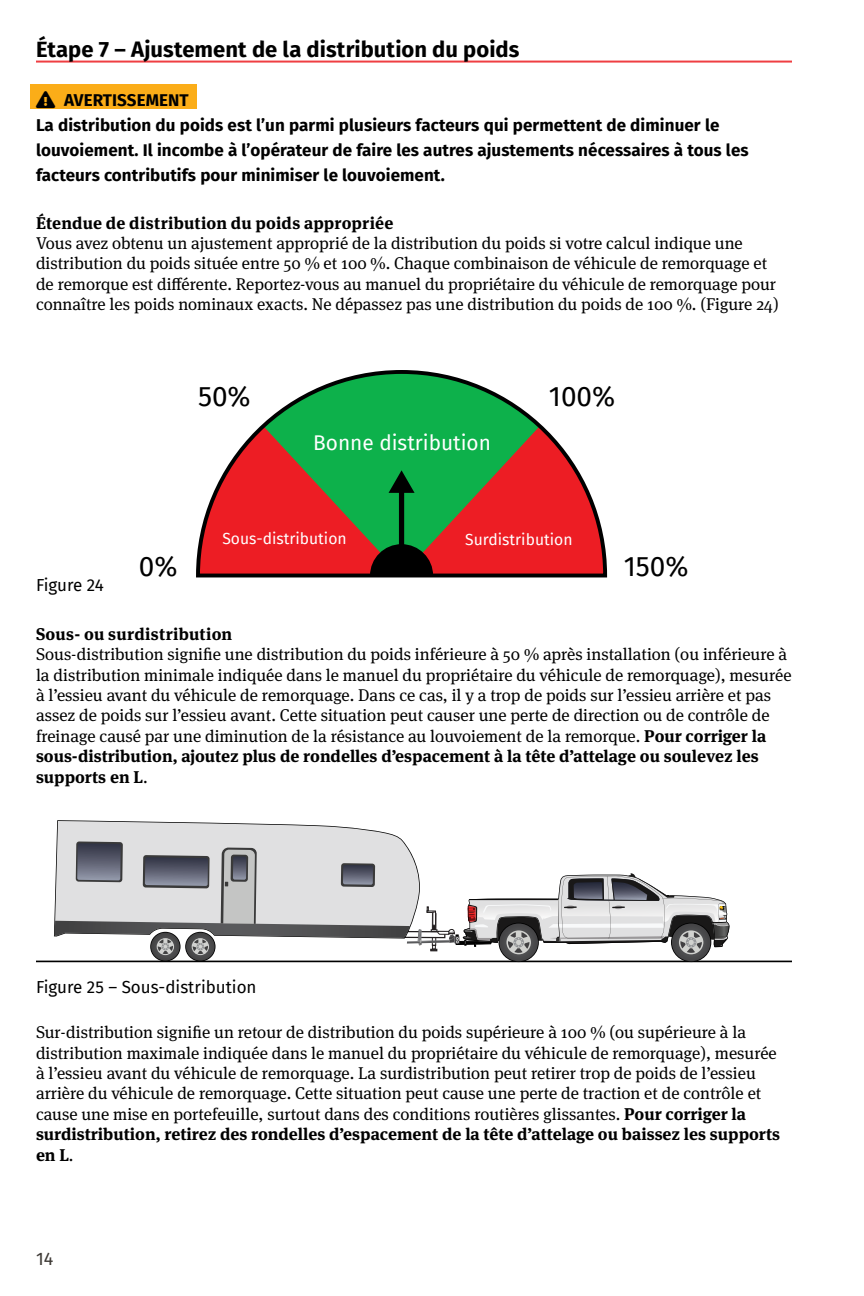
<style>
.page{position:relative;width:864px;height:1296px;background:#fff}
.page>*{position:absolute;margin:0;border:0;box-sizing:border-box;transform-origin:0 0}
.t1{font:28px "Fira Sans";color:#000}
.t2{font:700 22px "Fira Sans";letter-spacing:.005em;color:#000}
.t3{font:20.8px "Fira Sans";color:#fff}
.t4{font:18px "Fira Sans";color:#3d3935}
.t5{font:17px/20.4px "Meta Serif Pro";color:#000}
.t6{font:700 17px/25px "Fira Sans";letter-spacing:.005em;color:#000}
.t7{font:700 17px "Meta Serif Pro";letter-spacing:.01em;color:#000}
.t8{font:17px "Fira Sans";color:#000}
.t9{font:17px "Fira Sans";letter-spacing:-.02em;color:#000}
.t10{font:15.6px "Fira Sans";color:#fff}
.s1{font-weight:700}
</style>
<div class="page">
<hr style="left:36px;top:61px;width:756px;height:2px;background:#ef3e42">
<div style="left:30px;top:85px;width:167px;height:24px;background:#fbad18"></div>
<svg style="left:196px;top:370px;width:412px;height:208px"></svg>
<svg style="left:197px;top:426px;width:409px;height:150px;background:#975e42"></svg>
<hr style="left:36px;top:961px;width:756px;height:1px;background:#000">
<svg style="left:151px;top:933px;width:29px;height:28px"></svg>
<div style="left:157px;top:938px;width:17px;height:17px;background:#c8c9c8;border-radius:50%"></div>
<svg style="left:186px;top:933px;width:29px;height:28px"></svg>
<div style="left:192px;top:938px;width:17px;height:17px;background:#c9cac8;border-radius:50%"></div>
<svg style="left:499px;top:923px;width:40px;height:39px"></svg>
<svg style="left:499px;top:924px;width:39px;height:37px"></svg>
<svg style="left:671px;top:923px;width:40px;height:39px"></svg>
<svg style="left:672px;top:924px;width:38px;height:37px"></svg>
<svg style="left:54px;top:820px;width:676px;height:134px"></svg>
<p class="t2" style="left:36px;top:30px;width:485px">Étape 7 – Ajustement de la distribution du poids</p>
<p class="t6" style="left:36px;top:86px;width:714px;text-indent:28px">AVERTISSEMENT<br>La distribution du poids est l’un parmi plusieurs facteurs qui permettent de diminuer le louvoiement. Il incombe à l’opérateur de faire les autres ajustements nécessaires à tous les facteurs contributifs pour minimiser le louvoiement.</p>
<p class="t7" style="left:36px;top:209px;width:359px">Étendue de distribution du poids appropriée</p>
<p class="t5" style="left:36px;top:232px;width:744px">Vous avez obtenu un ajustement approprié de la distribution du poids si votre calcul indique une distribution du poids située entre 50 % et 100 %. Chaque combinaison de véhicule de remorquage et de remorque est différente. Reportez-vous au manuel du propriétaire du véhicule de remorquage pour connaître les poids nominaux exacts. Ne dépassez pas une distribution du poids de 100 %. (Figure 24)</p>
<h1 class="t1" style="left:198px;top:375px;width:54px">50%</h1>
<h1 class="t1" style="left:549px;top:375px;width:68px">100%</h1>
<p class="t3" style="left:313px;top:427px;width:179px">Bonne distribution</p>
<p class="t10" style="left:222px;top:527px;width:126px">Sous-distribution</p>
<p class="t10" style="left:465px;top:528px;width:109px">Surdistribution</p>
<h1 class="t1" style="left:139px;top:545px;width:40px">0%</h1>
<h1 class="t1" style="left:624px;top:545px;width:66px">150%</h1>
<p class="t9" style="left:36px;top:572px;width:69px">Figure 24</p>
<p class="t7" style="left:36px;top:620px;width:198px">Sous- ou surdistribution</p>
<p class="t5" style="left:36px;top:643px;width:757px">Sous-distribution signifie une distribution du poids inférieure à 50 % après installation (ou inférieure à la distribution minimale indiquée dans le manuel du propriétaire du véhicule de remorquage), mesurée à l’essieu avant du véhicule de remorquage. Dans ce cas, il y a trop de poids sur l’essieu arrière et pas assez de poids sur l’essieu avant. Cette situation peut causer une perte de direction ou de contrôle de freinage causé par une diminution de la résistance au louvoiement de la remorque. <span class="s1">Pour corriger la sous-distribution, ajoutez plus de rondelles d’espacement à la tête d’attelage ou soulevez les supports en L</span>.</p>
<p class="t8" style="left:36px;top:974px;width:222px">Figure 25 – Sous-distribution</p>
<p class="t5" style="left:36px;top:1021px;width:746px">Sur-distribution signifie un retour de distribution du poids supérieure à 100 % (ou supérieure à la distribution maximale indiquée dans le manuel du propriétaire du véhicule de remorquage), mesurée à l’essieu avant du véhicule de remorquage. La surdistribution peut retirer trop de poids de l’essieu arrière du véhicule de remorquage. Cette situation peut cause une perte de traction et de contrôle et cause une mise en portefeuille, surtout dans des conditions routières glissantes. <span class="s1">Pour corriger la surdistribution, retirez des rondelles d’espacement de la tête d’attelage ou baissez les supports en L</span>.</p>
<p class="t4" style="left:36px;top:1245px;width:19px">14</p>
</div>
